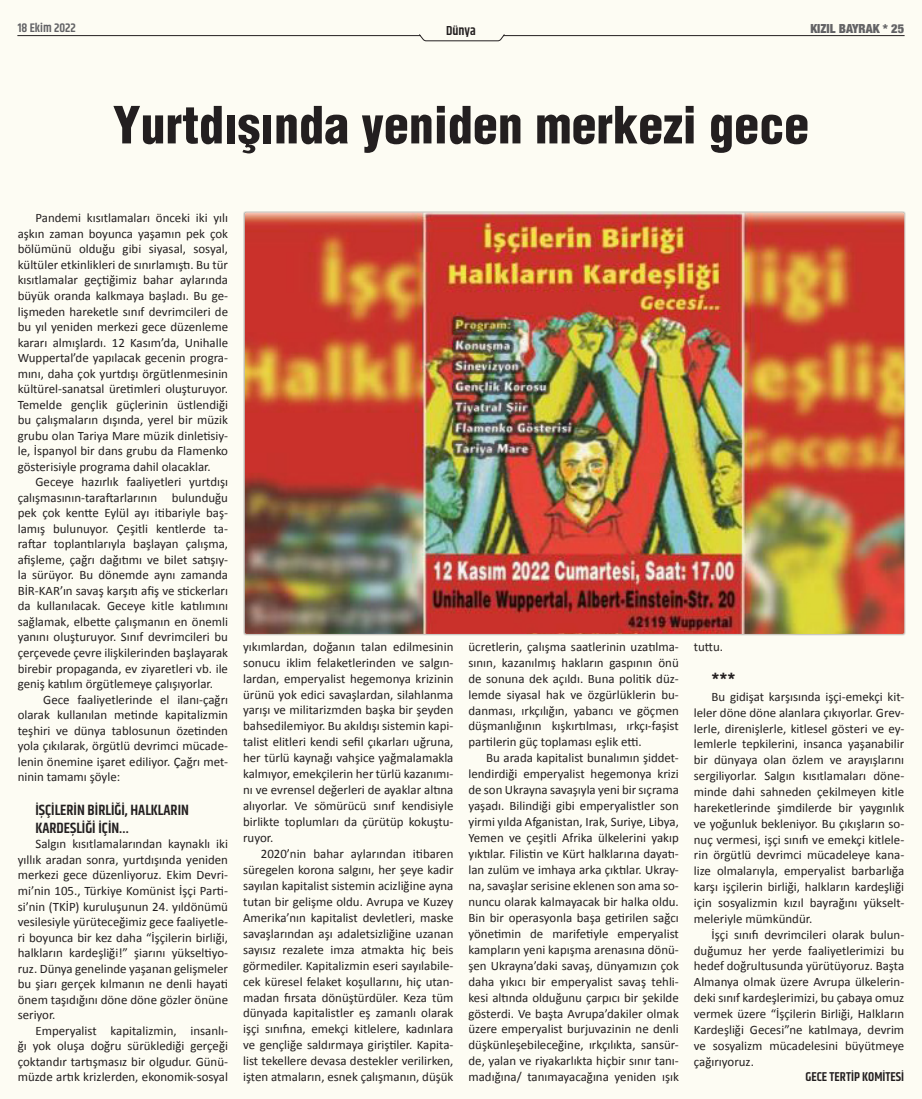
<style>
.page{position:relative;width:922px;height:1099px;background:#fff}
.page>*{position:absolute;margin:0;border:0;box-sizing:border-box;transform-origin:0 0}
.ana_başlık{font:900 condensed 50px "Helvetica";color:#231f20}
.ara_başlık{font:600 15px/18.1px "Khand";color:#231f20}
.t1{font:600 13.12px "Khand";color:#231f20}
.t2{font:12.88px/16px "Calibri";color:#231f20;text-align:justify}
.alt_imza{font:600 12.88px "Khand";color:#231f20}
.t3{font:900 condensed 12.5px "Helvetica Neue";color:#636366}
.t4{font:600 12.5px "Khand";color:#636366}
</style>
<div class="page">
<div style="left:0;top:0;width:921px;height:1098px;background:#fdfcf3"></div>
<hr style="left:18px;top:35px;width:402px;height:1px;background:#231f20">
<hr style="left:503px;top:35px;width:400px;height:1px;background:#231f20">
<svg style="left:419px;top:34px;width:85px;height:7px"></svg>
<img style="left:245px;top:213px;width:659px;height:421px">
<p class="t4" style="left:18px;top:20px;width:60px">18 Ekim 2022</p>
<p class="t1" style="left:446px;top:22px;width:31px">Dünya</p>
<p class="t3" style="left:810px;top:18px;width:95px">KIZIL BAYRAK * 25</p>
<p class="ana_başlık" style="left:113px;top:94px;width:697px">Yurtdışında yeniden merkezi gece</p>
<p class="t2" style="left:18px;top:210px;width:212px;line-height:15.5px;text-indent:18px">Pandemi kısıtlamaları önceki iki yılı aşkın zaman boyunca yaşamın pek çok bölümünü olduğu gibi siyasal, sosyal, kültüler etkinlikleri de sınırlamıştı. Bu tür kısıtlamalar geçtiğimiz bahar aylarında büyük oranda kalkmaya başladı. Bu ge&shy;lişmeden hareketle sınıf devrimcileri de bu yıl yeniden merkezi gece düzenleme kararı almışlardı. 12 Kasım’da, Unihalle Wuppertal’de yapılacak gecenin progra&shy;mını, daha çok yurtdışı örgütlenmesinin kültürel-sanatsal üretimleri oluşturuyor.<br>Temelde gençlik güçlerinin üstlendiği bu çalışmaların dışında, yerel bir müzik grubu olan Tariya Mare müzik dinletisiy&shy;le, İspanyol bir dans grubu da Flamenko gösterisiyle programa dahil olacaklar.</p>
<p class="t2" style="left:18px;top:473px;width:212px;line-height:15.5px;text-indent:18px">Geceye hazırlık faaliyetleri yurtdışı çalışmasının-taraftarlarının bulunduğu pek çok kentte Eylül ayı itibariyle baş&shy;lamış bulunuyor. Çeşitli kentlerde ta&shy;raftar toplantılarıyla başlayan çalışma, afişleme, çağrı dağıtımı ve bilet satışıy&shy;la sürüyor. Bu dönemde aynı zamanda BİR-KAR’ın savaş karşıtı afiş ve stickerları da kullanılacak. Geceye kitle katılımını sağlamak, elbette çalışmanın en önemli yanını oluşturuyor. Sınıf devrimcileri bu çerçevede çevre ilişkilerinden başlayarak birebir propaganda, ev ziyaretleri vb. ile geniş katılım örgütlemeye çalışıyorlar.</p>
<p class="t2" style="left:18px;top:691px;width:212px;line-height:15.5px;text-indent:25px">Gece faaliyetlerinde el ilanı-çağrı olarak kullanılan metinde kapitalizmin teşhiri ve dünya tablosunun özetinden yola çıkılarak, örgütlü devrimci mücade&shy;lenin önemine işaret ediliyor. Çağrı met&shy;ninin tamamı şöyle:</p>
<p class="ara_başlık" style="left:35px;top:801px;width:155px">İŞÇILERIN BIRLIĞI, HALKLARIN<br>KARDEŞLIĞI IÇIN…</p>
<p class="t2" style="left:18px;top:835px;width:212px;line-height:15.5px;text-indent:18px">Salgın kısıtlamalarından kaynaklı iki yıllık aradan sonra, yurtdışında yeniden merkezi gece düzenliyoruz. Ekim Devri&shy;mi’nin 105., Türkiye Komünist İşçi Parti&shy;si’nin (TKİP) kuruluşunun 24. yıldönümü vesilesiyle yürüteceğimiz gece faaliyetle&shy;ri boyunca bir kez daha “İşçilerin birliği, halkların kardeşliği!” şiarını yükseltiyo&shy;ruz. Dünya genelinde yaşanan gelişmeler bu şiarı gerçek kılmanın ne denli hayati önem taşıdığını döne döne gözler önüne seriyor.</p>
<p class="t2" style="left:18px;top:1022px;width:212px;line-height:15.5px;text-indent:18px">Emperyalist kapitalizmin, insanlı&shy;ğı yok oluşa doğru sürüklediği gerçeği çoktandır tartışmasız bir olgudur. Günü&shy;müzde artık krizlerden, ekonomik-sosyal</p>
<p class="t2" style="left:243px;top:637px;width:212px">yıkımlardan, doğanın talan edilmesinin sonucu iklim felaketlerinden ve salgın&shy;lardan, emperyalist hegemonya krizinin ürünü yok edici savaşlardan, silahlanma yarışı ve militarizmden başka bir şeyden bahsedilemiyor. Bu akıldışı sistemin kapi&shy;talist elitleri kendi sefil çıkarları uğruna, her türlü kaynağı vahşice yağmalamakla kalmıyor, emekçilerin her türlü kazanımı&shy;nı ve evrensel değerleri de ayaklar altına alıyorlar. Ve sömürücü sınıf kendisiyle birlikte toplumları da çürütüp kokuştu&shy;ruyor.</p>
<p class="t2" style="left:243px;top:845px;width:212px;text-indent:18px">2020’nin bahar aylarından itibaren süregelen korona salgını, her şeye kadir sayılan kapitalist sistemin acizliğine ayna tutan bir gelişme oldu. Avrupa ve Kuzey Amerika’nın kapitalist devletleri, maske savaşlarından aşı adaletsizliğine uzanan sayısız rezalete imza atmakta hiç beis görmediler. Kapitalizmin eseri sayılabile&shy;cek küresel felaket koşullarını, hiç utan&shy;madan fırsata dönüştürdüler. Keza tüm dünyada kapitalistler eş zamanlı olarak işçi sınıfına, emekçi kitlelere, kadınlara ve gençliğe saldırmaya giriştiler. Kapita&shy;list tekellere devasa destekler verilirken, işten atmaların, esnek çalışmanın, düşük</p>
<p class="t2" style="left:468px;top:638px;width:212px">ücretlerin, çalışma saatlerinin uzatılma&shy;sının, kazanılmış hakların gaspının önü de sonuna dek açıldı. Buna politik düz&shy;lemde siyasal hak ve özgürlüklerin bu&shy;danması, ırkçılığın, yabancı ve göçmen düşmanlığının kışkırtılması, ırkçı-faşist partilerin güç toplaması eşlik etti.</p>
<p class="t2" style="left:468px;top:749px;width:212px;text-indent:18px">Bu arada kapitalist bunalımın şiddet&shy;lendirdiği emperyalist hegemonya krizi de son Ukrayna savaşıyla yeni bir sıçrama yaşadı. Bilindiği gibi emperyalistler son yirmi yılda Afganistan, Irak, Suriye, Libya, Yemen ve çeşitli Afrika ülkelerini yakıp yıktılar. Filistin ve Kürt halklarına dayatı&shy;lan zulüm ve imhaya arka çıktılar. Ukray&shy;na, savaşlar serisine eklenen son ama so&shy;nuncu olarak kalmayacak bir halka oldu.<br>Bin bir operasyonla başa getirilen sağcı yönetimin de marifetiyle emperyalist kampların yeni kapışma arenasına dönü&shy;şen Ukrayna’daki savaş, dünyamızın çok daha yıkıcı bir emperyalist savaş tehli&shy;kesi altında olduğunu çarpıcı bir şekilde gösterdi. Ve başta Avrupa’dakiler olmak üzere emperyalist burjuvazinin ne denli düşkünleşebileceğine, ırkçılıkta, sansür&shy;de, yalan ve riyakarlıkta hiçbir sınır tanı&shy;madığına/ tanımayacağına yeniden ışık</p>
<p class="t2" style="left:693px;top:638px;width:31px">tuttu.</p>
<p class="ara_başlık" style="left:711px;top:671px;width:25px">***</p>
<p class="t2" style="left:693px;top:688px;width:212px;text-indent:18px">Bu gidişat karşısında işçi-emekçi kit&shy;leler döne döne alanlara çıkıyorlar. Grev&shy;lerle, direnişlerle, kitlesel gösteri ve ey&shy;lemlerle tepkilerini, insanca yaşanabilir bir dünyaya olan özlem ve arayışlarını sergiliyorlar. Salgın kısıtlamaları döne&shy;minde dahi sahneden çekilmeyen kitle hareketlerinde şimdilerde bir yaygınlık ve yoğunluk bekleniyor. Bu çıkışların so&shy;nuç vermesi, işçi sınıfı ve emekçi kitlele&shy;rin örgütlü devrimci mücadeleye kana&shy;lize olmalarıyla, emperyalist barbarlığa karşı işçilerin birliği, halkların kardeşliği için sosyalizmin kızıl bayrağını yükselt&shy;meleriyle mümkündür.</p>
<p class="t2" style="left:693px;top:925px;width:212px;text-indent:18px">İşçi sınıfı devrimcileri olarak bulun&shy;duğumuz her yerde faaliyetlerimizi bu hedef doğrultusunda yürütüyoruz. Başta Almanya olmak üzere Avrupa ülkelerin&shy;deki sınıf kardeşlerimizi, bu çabaya omuz vermek üzere “İşçilerin Birliği, Halkların Kardeşliği Gecesi”ne katılmaya, devrim ve sosyalizm mücadelesini büyütmeye çağırıyoruz.</p>
<p class="alt_imza" style="left:805px;top:1068px;width:100px">GECE TERTIP KOMITESI</p>
</div>
